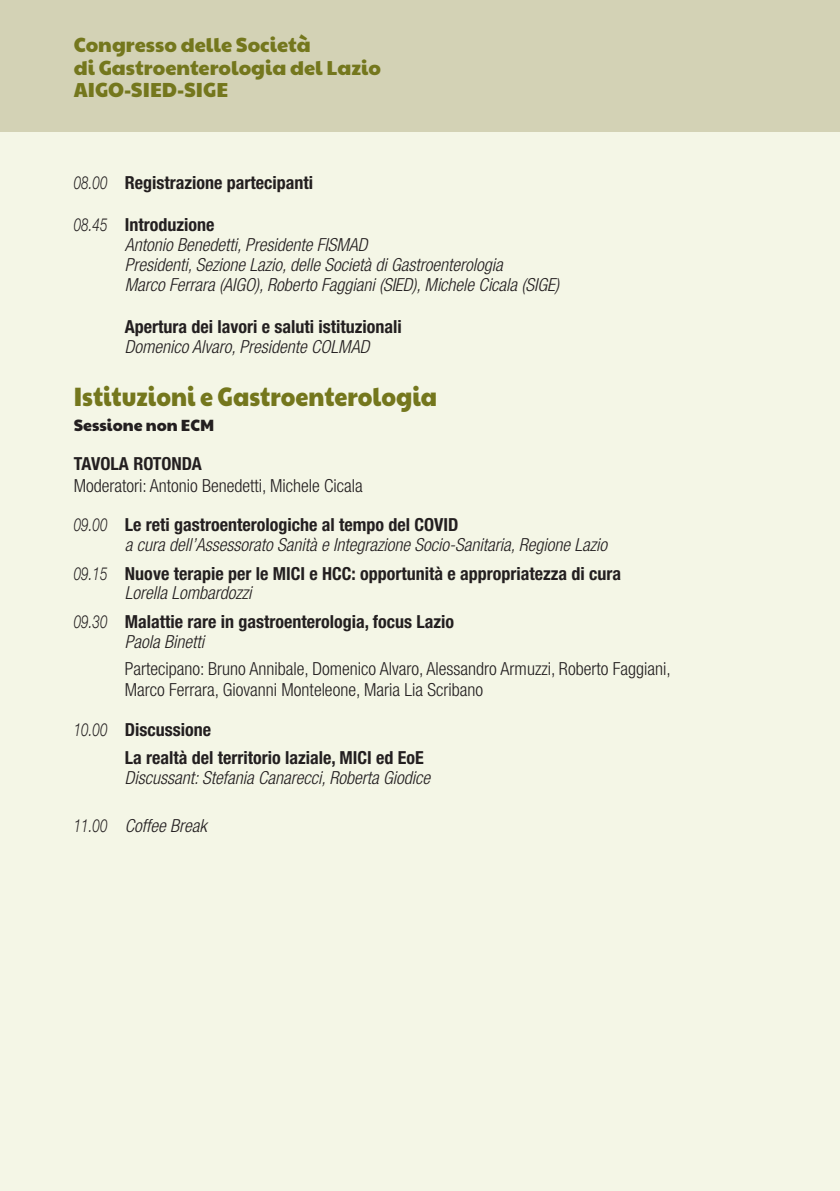
<style>
.page{position:relative;width:840px;height:1191px;background:#fff}
.page>*{position:absolute;margin:0;border:0;box-sizing:border-box;transform-origin:0 0}
.t1{font:26px "Paytone One";color:#74771d;scale:.9 1}
.t2{font:20px/22.2px "Paytone One";color:#74771d}
.t3{font:italic 300 condensed 18px/19.8px "Helvetica Neue LT Std";color:#231f20}
.t4{font:700 condensed 18px/19.8px "Helvetica Neue LT Std";color:#231f20}
.t5{font:300 condensed 18px/21.6px "Helvetica Neue LT Std";color:#231f20}
.t6{font:16px "Paytone One";color:#231f20}
.s1{font-weight:300;font-style:italic;font-stretch:normal}
.s2{font-stretch:normal}
.s3{font-weight:700;font-style:normal}
.s4{font-weight:300;font-style:italic}
</style>
<div class="page">
<div style="left:0;top:0;width:839px;height:1191px;background:#f4f6e6"></div>
<div style="left:0;top:0;width:839px;height:131px;background:#d3d2b5"></div>
<p class="t2" style="left:74px;top:32px;width:308px">Congresso delle Società<br>di Gastroenterologia del Lazio<br>AIGO-SIED-SIGE</p>
<p class="t4" style="left:74px;top:172px;width:241px"><span class="s1">08.00</span> Registrazione partecipanti</p>
<p class="t3" style="left:125px;top:215px;width:435px;text-indent:-51px"><span class="s2">08.45</span> <span class="s3">Introduzione<br></span>Antonio Benedetti, Presidente FISMAD<br>Presidenti, Sezione Lazio, delle Società di Gastroenterologia<br>Marco Ferrara (AIGO), Roberto Faggiani (SIED), Michele Cicala (SIGE)</p>
<p class="t4" style="left:125px;top:316px;width:278px">Apertura dei lavori e saluti istituzionali</p>
<p class="t3" style="left:125px;top:337px;width:246px">Domenico Alvaro, Presidente COLMAD</p>
<h1 class="t1" style="left:74px;top:372px;width:405px">Istituzioni e Gastroenterologia</h1>
<p class="t6" style="left:74px;top:410px;width:142px">Sessione non ECM</p>
<p class="t4" style="left:74px;top:454px;width:129px">TAVOLA ROTONDA</p>
<p class="t5" style="left:74px;top:474px;width:290px">Moderatori: Antonio Benedetti, Michele Cicala</p>
<p class="t3" style="left:125px;top:515px;width:483px;text-indent:-51px"><span class="s2">09.00</span> <span class="s3">Le reti gastroenterologiche al tempo del COVID<br></span>a cura dell’Assessorato Sanità e Integrazione Socio-Sanitaria, Regione Lazio</p>
<p class="t4" style="left:125px;top:563px;width:497px;text-indent:-51px"><span class="s1">09.15</span> Nuove terapie per le MICI e HCC: opportunità e appropriatezza di cura<br><span class="s4">Lorella Lombardozzi</span></p>
<p class="t4" style="left:125px;top:611px;width:330px;text-indent:-51px"><span class="s1">09.30</span> Malattie rare in gastroenterologia, focus Lazio<br><span class="s4">Paola Binetti</span></p>
<p class="t5" style="left:125px;top:657px;width:547px">Partecipano: Bruno Annibale, Domenico Alvaro, Alessandro Armuzzi, Roberto Faggiani,<br>Marco Ferrara, Giovanni Monteleone, Maria Lia Scribano</p>
<p class="t4" style="left:125px;top:715px;width:300px;line-height:28.2px;text-indent:-51px"><span class="s1">10.00</span> Discussione<br>La realtà del territorio laziale, MICI ed EoE</p>
<p class="t3" style="left:125px;top:768px;width:307px">Discussant: Stefania Canarecci, Roberta Giodice</p>
<p class="t3" style="left:74px;top:816px;width:135px"><span class="s2">11.00</span> Coffee Break</p>
</div>
